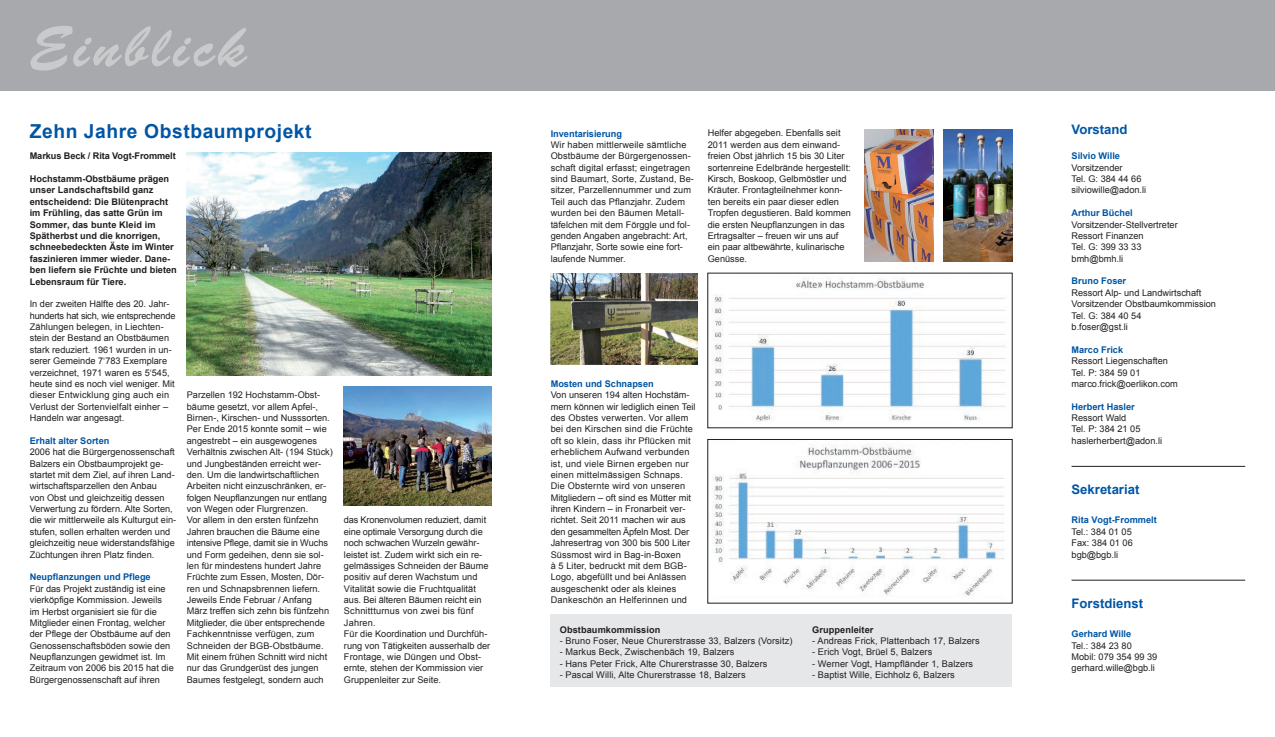
<style>
.page{position:relative;width:1275px;height:737px;background:#fff}
.page>*{position:absolute;margin:0;border:0;box-sizing:border-box;transform-origin:0 0}
.t1{font:57.93px "Brush Script Std";letter-spacing:.07em;color:#c9cacc}
.t2{font:700 19.25px "Arial";letter-spacing:.03em;color:#0155a5}
.t3{font:700 13.12px "Arial";color:#0155a5}
.t4{font:9.19px/11.4px "Arial";color:#231f20}
.t5{font:700 9.19px/11.4px "Arial";color:#231f20}
.t6{font:700 9.19px "Arial";color:#0155a5}
</style>
<div class="page">
<div style="left:0;top:0;width:1275px;height:91px;background:#a8a9ad"></div>
<hr style="left:1071px;top:466px;width:174px;height:1px;background:#231f20">
<hr style="left:1071px;top:580px;width:174px;height:1px;background:#231f20">
<div style="left:551px;top:614px;width:461px;height:73px;background:#e6e7e9"></div>
<img style="left:187px;top:152px;width:304px;height:223px">
<img style="left:344px;top:387px;width:147px;height:118px">
<img style="left:551px;top:273px;width:147px;height:91px">
<img style="left:865px;top:129px;width:68px;height:133px">
<img style="left:943px;top:129px;width:69px;height:133px">
<img style="left:712px;top:277px;width:294px;height:145px">
<img style="left:712px;top:444px;width:292px;height:152px">
<div style="left:708px;top:439px;width:304px;height:164px;border:1px solid #231f20"></div>
<h1 class="t1" style="left:29px;top:15px;width:219px">Einblick</h1>
<h2 class="t2" style="left:30px;top:120px;width:283px">Zehn Jahre Obstbaumprojekt</h2>
<p class="t5" style="left:30px;top:173px;width:149px">Hochstamm-Obstbäume prägen unser Landschaftsbild ganz entscheidend: Die Blütenpracht im Frühling, das satte Grün im<br>Sommer, das bunte Kleid im<br>Spätherbst und die knorrigen, schneebedeckten Äste im Winter faszinieren immer wieder. Dane&shy;ben liefern sie Früchte und bieten<br>Lebensraum für Tiere.</p>
<p class="t4" style="left:30px;top:298px;width:147px">In der zweiten Hälfte des 20. Jahr&shy;hunderts hat sich, wie entsprechende Zählungen belegen, in Liechten&shy;stein der Bestand an Obstbäumen stark reduziert. 1961 wurden in un&shy;serer Gemeinde 7‘783 Exemplare verzeichnet, 1971 waren es 5‘545, heute sind es noch viel weniger. Mit dieser Entwicklung ging auch ein Verlust der Sortenvielfalt einher – Handeln war angesagt.</p>
<p class="t6" style="left:30px;top:435px;width:81px">Erhalt alter Sorten</p>
<p class="t4" style="left:30px;top:446px;width:148px">2006 hat die Bürgergenossenschaft Balzers ein Obstbaumprojekt ge&shy;startet mit dem Ziel, auf ihren Land&shy;wirtschaftsparzellen den Anbau<br>von Obst und gleichzeitig dessen Verwertung zu fördern. Alte Sorten, die wir mittlerweile als Kulturgut ein&shy;stufen, sollen erhalten werden und gleichzeitig neue widerstandsfähige Züchtungen ihren Platz finden.</p>
<p class="t6" style="left:30px;top:572px;width:122px">Neupflanzungen und Pflege</p>
<p class="t4" style="left:30px;top:583px;width:146px">Für das Projekt zuständig ist eine vierköpfige Kommission. Jeweils im Herbst organisiert sie für die Mitglieder einen Frontag, welcher der Pflege der Obstbäume auf den Genossenschaftsböden sowie den Neupflanzungen gewidmet ist. Im Zeitraum von 2006 bis 2015 hat die Bürgergenossenschaft auf ihren</p>
<p class="t5" style="left:30px;top:150px;width:148px">Markus Beck / Rita Vogt-Frommelt</p>
<p class="t4" style="left:187px;top:389px;width:148px">Parzellen 192 Hochstamm-Obst&shy;bäume gesetzt, vor allem Apfel-, Birnen-, Kirschen- und Nusssorten.<br>Per Ende 2015 konnte somit – wie angestrebt – ein ausgewogenes Verhältnis zwischen Alt- (194 Stück) und Jungbeständen erreicht wer&shy;den. Um die landwirtschaftlichen Arbeiten nicht einzuschränken, er&shy;folgen Neupflanzungen nur entlang von Wegen oder Flurgrenzen.<br>Vor allem in den ersten fünfzehn Jahren brauchen die Bäume eine intensive Pflege, damit sie in Wuchs und Form gedeihen, denn sie sol&shy;len für mindestens hundert Jahre Früchte zum Essen, Mosten, Dör&shy;ren und Schnapsbrennen liefern.<br>Jeweils Ende Februar / Anfang März treffen sich zehn bis fünfzehn Mitglieder, die über entsprechende Fachkenntnisse verfügen, zum Schneiden der BGB-Obstbäume.<br>Mit einem frühen Schnitt wird nicht nur das Grundgerüst des jungen Baumes festgelegt, sondern auch</p>
<p class="t4" style="left:344px;top:514px;width:148px">das Kronenvolumen reduziert, damit eine optimale Versorgung durch die noch schwachen Wurzeln gewähr&shy;leistet ist. Zudem wirkt sich ein re&shy;gelmässiges Schneiden der Bäume positiv auf deren Wachstum und<br>Vitalität sowie die Fruchtqualität aus. Bei älteren Bäumen reicht ein<br>Schnittturnus von zwei bis fünf<br>Jahren.<br>Für die Koordination und Durchfüh&shy;rung von Tätigkeiten ausserhalb der<br>Frontage, wie Düngen und Obst&shy;ernte, stehen der Kommission vier<br>Gruppenleiter zur Seite.</p>
<p class="t6" style="left:551px;top:128px;width:73px">Inventarisierung</p>
<p class="t4" style="left:551px;top:139px;width:145px">Wir haben mittlerweile sämtliche<br>Obstbäume der Bürgergenossen&shy;schaft digital erfasst; eingetragen sind Baumart, Sorte, Zustand, Be&shy;sitzer, Parzellennummer und zum<br>Teil auch das Pflanzjahr. Zudem wurden bei den Bäumen Metall&shy;täfelchen mit dem Förggle und fol&shy;genden Angaben angebracht: Art,<br>Pflanzjahr, Sorte sowie eine fort&shy;laufende Nummer.</p>
<p class="t4" style="left:708px;top:127px;width:145px">Helfer abgegeben. Ebenfalls seit<br>2011 werden aus dem einwand&shy;freien Obst jährlich 15 bis 30 Liter sortenreine Edelbrände hergestellt:<br>Kirsch, Boskoop, Gelbmöstler und<br>Kräuter. Frontagteilnehmer konn&shy;ten bereits ein paar dieser edlen<br>Tropfen degustieren. Bald kommen die ersten Neupflanzungen in das<br>Ertragsalter – freuen wir uns auf ein paar altbewährte, kulinarische<br>Genüsse.</p>
<p class="t6" style="left:551px;top:378px;width:105px">Mosten und Schnapsen</p>
<p class="t4" style="left:551px;top:389px;width:146px">Von unseren 194 alten Hochstäm&shy;mern können wir lediglich einen Teil des Obstes verwerten. Vor allem bei den Kirschen sind die Früchte oft so klein, dass ihr Pflücken mit erheblichem Aufwand verbunden ist, und viele Birnen ergeben nur einen mittelmässigen Schnaps.<br>Die Obsternte wird von unseren<br>Mitgliedern – oft sind es Mütter mit ihren Kindern – in Fronarbeit ver&shy;richtet. Seit 2011 machen wir aus den gesammelten Äpfeln Most. Der<br>Jahresertrag von 300 bis 500 Liter<br>Süssmost wird in Bag-in-Boxen<br>à 5 Liter, bedruckt mit dem BGB-<br>Logo, abgefüllt und bei Anlässen ausgeschenkt oder als kleines<br>Dankeschön an Helferinnen und</p>
<p class="t5" style="left:560px;top:623px;width:102px">Obstbaumkommission</p>
<p class="t4" style="left:560px;top:635px;width:234px">- Bruno Foser, Neue Churerstrasse 33, Balzers (Vorsitz)</p>
<p class="t4" style="left:560px;top:646px;width:176px">- Markus Beck, Zwischenbäch 19, Balzers</p>
<p class="t4" style="left:560px;top:658px;width:209px">- Hans Peter Frick, Alte Churerstrasse 30, Balzers</p>
<p class="t4" style="left:560px;top:669px;width:187px">- Pascal Willi, Alte Churerstrasse 18, Balzers</p>
<p class="t5" style="left:812px;top:623px;width:63px">Gruppenleiter</p>
<p class="t4" style="left:812px;top:635px;width:169px">- Andreas Frick, Plattenbach 17, Balzers</p>
<p class="t4" style="left:812px;top:646px;width:122px">- Erich Vogt, Brüel 5, Balzers</p>
<p class="t4" style="left:812px;top:658px;width:162px">- Werner Vogt, Hampfländer 1, Balzers</p>
<p class="t4" style="left:812px;top:669px;width:144px">- Baptist Wille, Eichholz 6, Balzers</p>
<h3 class="t3" style="left:1071px;top:122px;width:57px">Vorstand</h3>
<p class="t6" style="left:1071px;top:151px;width:50px">Silvio Wille</p>
<p class="t4" style="left:1071px;top:162px;width:76px">Vorsitzender<br>Tel. G: 384 44 66 silviowille@adon.li</p>
<p class="t6" style="left:1071px;top:208px;width:63px">Arthur Büchel</p>
<p class="t4" style="left:1071px;top:219px;width:108px">Vorsitzender-Stellvertreter<br>Ressort Finanzen<br>Tel. G: 399 33 33 bmh@bmh.li</p>
<p class="t6" style="left:1071px;top:276px;width:56px">Bruno Foser</p>
<p class="t4" style="left:1071px;top:287px;width:146px">Ressort Alp- und Landwirtschaft<br>Vorsitzender Obstbaumkommission<br>Tel. G: 384 40 54<br>b.foser@gst.li</p>
<p class="t6" style="left:1071px;top:344px;width:53px">Marco Frick</p>
<p class="t4" style="left:1071px;top:355px;width:108px">Ressort Liegenschaften<br>Tel. P: 384 59 01 marco.frick@oerlikon.com</p>
<p class="t6" style="left:1071px;top:401px;width:65px">Herbert Hasler</p>
<p class="t4" style="left:1071px;top:412px;width:92px">Ressort Wald<br>Tel. P: 384 21 05 haslerherbert@adon.li</p>
<h3 class="t3" style="left:1071px;top:482px;width:69px">Sekretariat</h3>
<p class="t6" style="left:1071px;top:515px;width:87px">Rita Vogt-Frommelt</p>
<p class="t4" style="left:1071px;top:526px;width:63px;text-align:justify">Tel.: 384 01 05<br>Fax: 384 01 06 bgb@bgb.li</p>
<h3 class="t3" style="left:1071px;top:595px;width:73px">Forstdienst</h3>
<p class="t6" style="left:1071px;top:629px;width:61px">Gerhard Wille</p>
<p class="t4" style="left:1071px;top:639px;width:87px">Tel.: 384 23 80<br>Mobil: 079 354 99 39 gerhard.wille@bgb.li</p>
</div>
